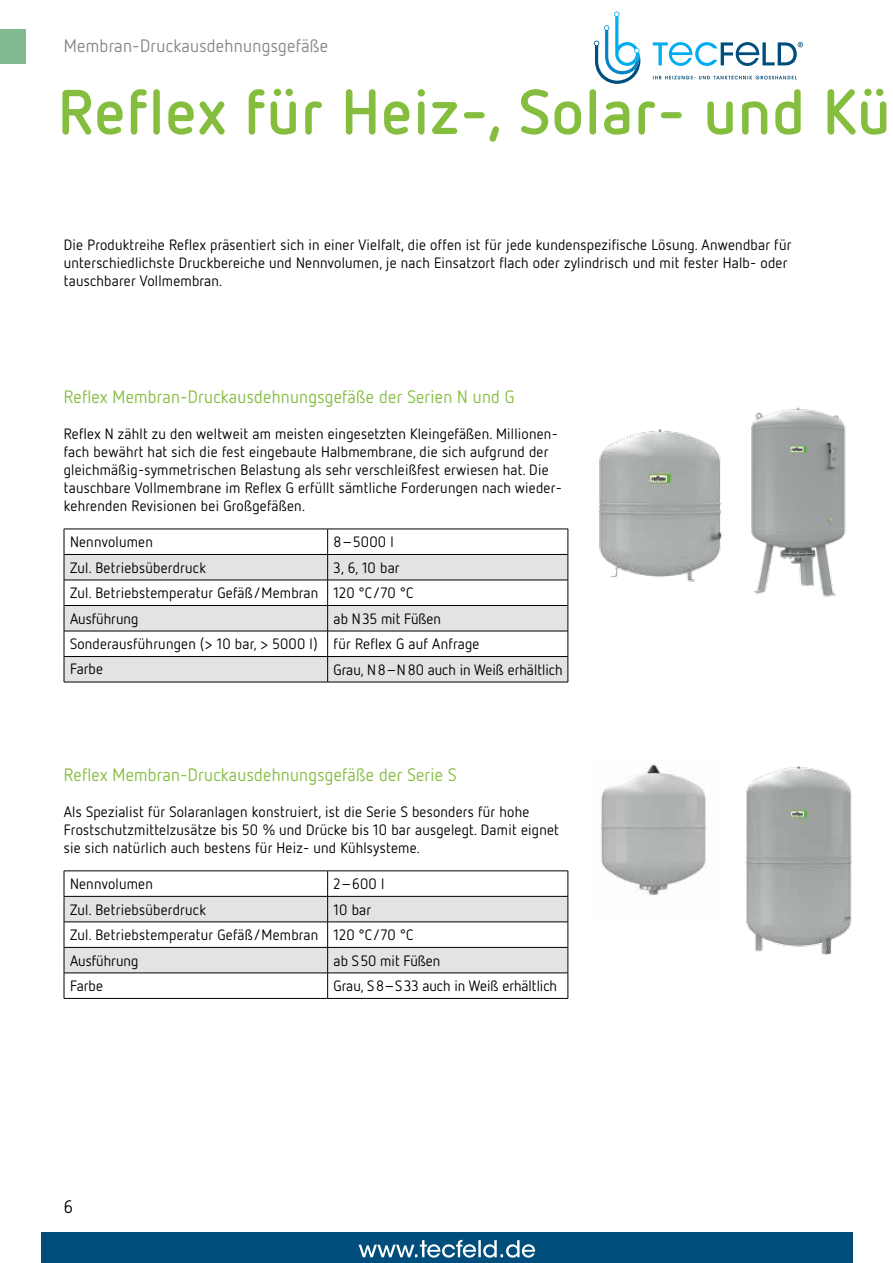
<style>
.page{position:relative;width:893px;height:1263px;background:#fff}
.page>*{position:absolute;margin:0;border:0;box-sizing:border-box;transform-origin:0 0}
.t1{font:700 63px "Netto OT";letter-spacing:.025em;color:#85bd3f}
.t2{font:18px "Netto OT";letter-spacing:.015em;color:#85bd3f}
.t3{font:18px "Netto OT";letter-spacing:.015em;color:#878786}
.t4{font:18px "Netto OT";color:#000}
.t5{font:15px/18px "Netto OT";letter-spacing:.015em;color:#000}
</style>
<div class="page">
<div style="left:0;top:30px;width:26px;height:34px;background:#83ba8f"></div>
<hr style="left:64px;top:998px;width:264px;height:1px;background:#000">
<hr style="left:328px;top:998px;width:240px;height:1px;background:#000">
<hr style="left:64px;top:870px;width:264px;height:1px;background:#000">
<hr style="left:328px;top:870px;width:240px;height:1px;background:#000">
<svg style="left:64px;top:871px;width:505px;height:127px"></svg>
<svg style="left:65px;top:555px;width:503px;height:127px;fill:#e3e3e3"></svg>
<hr style="left:64px;top:529px;width:264px;height:1px;background:#000">
<hr style="left:328px;top:529px;width:240px;height:1px;background:#000">
<hr style="left:64px;top:554px;width:264px;height:1px;background:#000">
<hr style="left:328px;top:554px;width:240px;height:1px;background:#000">
<hr style="left:64px;top:580px;width:264px;height:1px;background:#000">
<hr style="left:328px;top:580px;width:240px;height:1px;background:#000">
<hr style="left:64px;top:605px;width:264px;height:1px;background:#000">
<hr style="left:328px;top:605px;width:240px;height:1px;background:#000">
<hr style="left:64px;top:631px;width:264px;height:1px;background:#000">
<hr style="left:328px;top:631px;width:240px;height:1px;background:#000">
<hr style="left:64px;top:656px;width:264px;height:1px;background:#000">
<hr style="left:328px;top:656px;width:240px;height:1px;background:#000">
<hr style="left:64px;top:682px;width:264px;height:1px;background:#000">
<hr style="left:328px;top:682px;width:240px;height:1px;background:#000">
<svg style="left:64px;top:529px;width:1px;height:153px"></svg>
<svg style="left:327px;top:529px;width:1px;height:153px"></svg>
<svg style="left:568px;top:529px;width:1px;height:153px"></svg>
<img style="left:598px;top:429px;width:124px;height:153px">
<img style="left:751px;top:407px;width:95px;height:190px">
<img style="left:600px;top:764px;width:107px;height:131px">
<img style="left:745px;top:766px;width:107px;height:188px">
<svg style="left:653px;top:76px;width:144px;height:3px"></svg>
<svg style="left:653px;top:42px;width:150px;height:24px"></svg>
<svg style="left:594px;top:12px;width:46px;height:72px"></svg>
<div style="left:41px;top:1232px;width:811px;height:31px;background:#014e7d"></div>
<svg style="left:359px;top:1240px;width:176px;height:18px"></svg>
<svg style="left:846px;top:912px;width:6px;height:23px"></svg>
<p class="t3" style="left:64px;top:35px;width:266px">Membran-Druckausdehnungsgefäße</p>
<h1 class="t1" style="left:58px;top:72px;width:834px">Reflex für Heiz-, Solar- und Kü</h1>
<p class="t5" style="left:64px;top:235px;width:729px">Die Produktreihe Reflex präsentiert sich in einer Vielfalt, die offen ist für jede kundenspezifische Lösung. Anwendbar für unterschiedlichste Druckbereiche und Nennvolumen, je nach Einsatzort flach oder zylindrisch und mit fester Halb- oder tauschbarer Vollmembran.</p>
<p class="t2" style="left:64px;top:385px;width:452px">Reflex Membran-Druckausdehnungsgefäße der Serien N und G</p>
<p class="t5" style="left:64px;top:424px;width:500px">Reflex N zählt zu den weltweit am meisten eingesetzten Kleingefäßen. Millionen&shy;fach bewährt hat sich die fest eingebaute Halbmembrane, die sich aufgrund der gleichmäßig-symmetrischen Belastung als sehr verschleißfest erwiesen hat. Die tauschbare Vollmembrane im Reflex G erfüllt sämtliche Forderungen nach wieder&shy;kehrenden Revisionen bei Großgefäßen.</p>
<p class="t5" style="left:70px;top:532px;width:84px">Nennvolumen</p>
<p class="t5" style="left:334px;top:532px;width:62px">8–5000 l</p>
<p class="t5" style="left:70px;top:558px;width:137px">Zul. Betriebsüberdruck</p>
<p class="t5" style="left:70px;top:554px;width:345px;line-height:25.5px;text-indent:264px">3, 6, 10 bar<br>Zul. Betriebstemperatur Gefäß/Membran 120 °C/70 °C<br>Ausführung</p>
<p class="t5" style="left:70px;top:605px;width:411px;line-height:25.2px;text-indent:264px">ab N35 mit Füßen<br>Sonderausführungen (&gt; 10 bar, &gt; 5000 l) für Reflex G auf Anfrage<br>Farbe</p>
<p class="t5" style="left:334px;top:660px;width:230px">Grau, N8–N80 auch in Weiß erhältlich</p>
<p class="t2" style="left:64px;top:763px;width:394px">Reflex Membran-Druckausdehnungsgefäße der Serie S</p>
<p class="t5" style="left:64px;top:802px;width:497px">Als Spezialist für Solaranlagen konstruiert, ist die Serie S besonders für hohe<br>Frostschutzmittelzusätze bis 50 % und Drücke bis 10 bar ausgelegt. Damit eignet sie sich natürlich auch bestens für Heiz- und Kühlsysteme.</p>
<p class="t5" style="left:70px;top:874px;width:84px">Nennvolumen</p>
<p class="t5" style="left:334px;top:874px;width:52px">2–600 l</p>
<p class="t5" style="left:70px;top:900px;width:137px">Zul. Betriebsüberdruck</p>
<p class="t5" style="left:70px;top:896px;width:345px;line-height:25.5px;text-indent:264px">10 bar<br>Zul. Betriebstemperatur Gefäß/Membran 120 °C/70 °C<br>Ausführung</p>
<p class="t5" style="left:334px;top:951px;width:108px">ab S 50 mit Füßen</p>
<p class="t5" style="left:70px;top:976px;width:34px">Farbe</p>
<p class="t5" style="left:334px;top:976px;width:225px">Grau, S8–S 33 auch in Weiß erhältlich</p>
<p class="t4" style="left:64px;top:1195px;width:11px">6</p>
</div>
